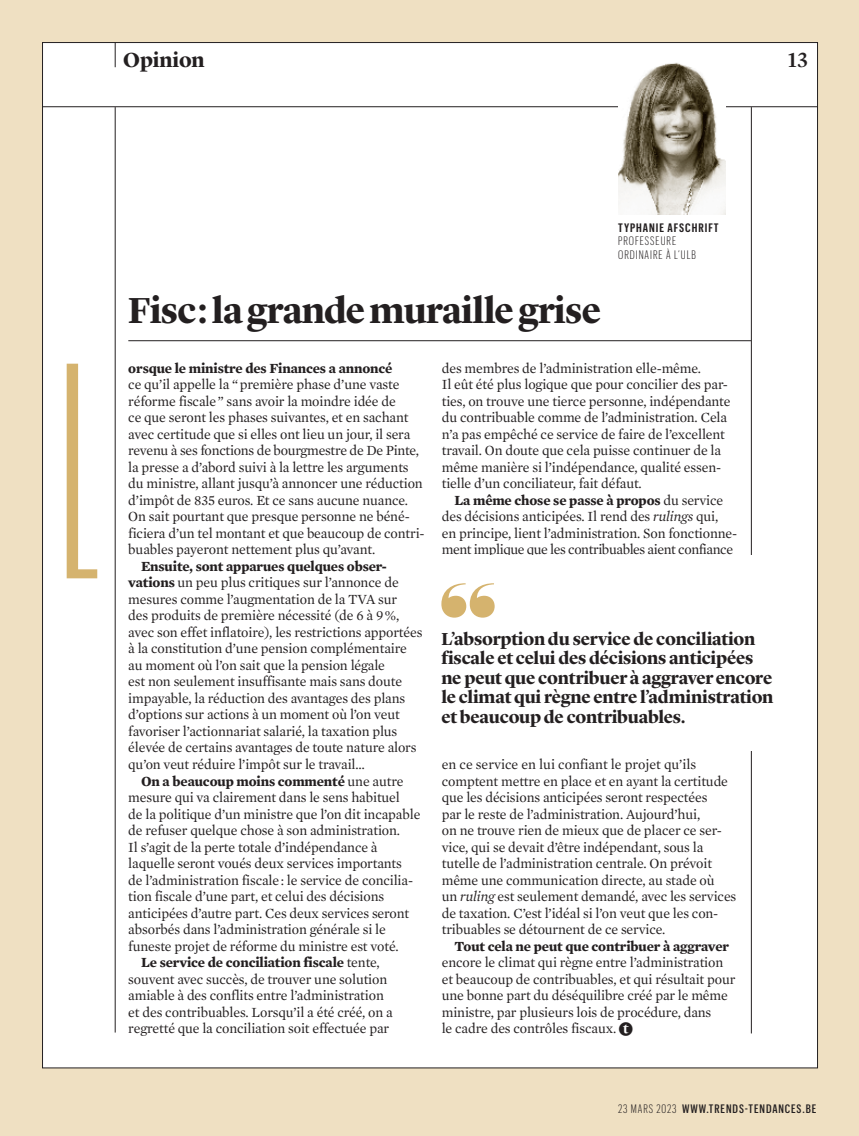
<style>
.page{position:relative;width:859px;height:1136px;background:#fff}
.page>*{position:absolute;margin:0;border:0;box-sizing:border-box;transform-origin:0 0}
.t1{font:300px "Graphik XXXX Cond";color:#d5b36e}
.t2{font:700 37.5px "Lyon Display";letter-spacing:-.02em;color:#231f20}
.t3{font:700 21px "Lyon Display";letter-spacing:-.005em;color:#231f20}
.t4{font:500 21px "Lyon Display";color:#231f20}
.t5{font:700 18px/19.5px "Lyon Display";letter-spacing:-.015em;color:#231f20}
.t6{font:14.25px/16.5px "Mercury Text G1";letter-spacing:-.01em;color:#231f20}
.t7{font:700 14.25px "Mercury Text G1";letter-spacing:-.01em;color:#231f20}
.t8{font:500 12px "Graphik X Cond";letter-spacing:.075em;color:#231f20}
.t9{font:300 12px/13.5px "Graphik X Cond";letter-spacing:.08em;color:#231f20}
.t10{font:600 12px "Graphik X Cond";letter-spacing:.08em;color:#231f20}
.s1{font-weight:700}
.s2{font-weight:400}
.s3{font-style:italic}
.s4{font-family:"Final Trends";font-size:13.5px}
.s5{font-weight:300}
</style>
<div class="page">
<div style="left:0;top:0;width:859px;height:1135px;background:#efe0c2"></div>
<div style="left:43px;top:43px;width:774px;height:1024px;background:#fff"></div>
<hr style="left:42px;top:106px;width:776px;height:1px;background:#231f20">
<svg style="left:115px;top:43px;width:1px;height:24px"></svg>
<hr style="left:115px;top:107px;width:1px;height:925px;background:#231f20">
<hr style="left:751px;top:107px;width:1px;height:926px;background:#231f20">
<hr style="left:128px;top:340px;width:623px;height:1px;background:#231f20">
<div style="left:441px;top:555px;width:342px;height:195px;background:#fff"></div>
<svg style="left:441px;top:583px;width:54px;height:34px"></svg>
<img style="left:618px;top:62px;width:107px;height:153px">
<h3 class="t3" style="left:123px;top:44px;width:83px">Opinion</h3>
<h3 class="t4" style="left:788px;top:44px;width:21px">13</h3>
<h1 class="t1" style="left:62px;top:312px;width:41px">L</h1>
<h2 class="t2" style="left:128px;top:282px;width:475px">Fisc : la grande muraille grise</h2>
<p class="t10" style="left:618px;top:219px;width:102px">TYPHANIE AFSCHRIFT</p>
<p class="t9" style="left:618px;top:233px;width:79px">PROFESSEURE<br>ORDINAIRE À L’ULB</p>
<p class="t7" style="left:128px;top:357px;width:266px">orsque le ministre des Finances a annoncé</p>
<p class="t6" style="left:128px;top:375px;width:298px">ce qu’il appelle la “ première phase d’une vaste réforme fiscale ” sans avoir la moindre idée de<br>ce que seront les phases suivantes, et en sachant avec certitude que si elles ont lieu un jour, il sera revenu à ses fonctions de bourgmestre de De Pinte, la presse a d’abord suivi à la lettre les arguments du ministre, allant jusqu’à annoncer une réduction d’impôt de 835 euros. Et ce sans aucune nuance.<br>On sait pourtant que presque personne ne béné&shy;ficiera d’un tel montant et que beaucoup de contri&shy;buables payeront nettement plus qu’avant.</p>
<p class="t6" style="left:128px;top:557px;width:296px;text-indent:13px"><span class="s1">Ensuite, sont apparues quelques obser&shy;vations</span> un peu plus critiques sur l’annonce de mesures comme l’augmentation de la TVA sur<br>des produits de première nécessité (de 6 à 9 %, avec son effet inflatoire), les restrictions apportées à la constitution d’une pension complémentaire au moment où l’on sait que la pension légale<br>est non seulement insuffisante mais sans doute impayable, la réduction des avantages des plans d’options sur actions à un moment où l’on veut favoriser l’actionnariat salarié, la taxation plus élevée de certains avantages de toute nature alors qu’on veut réduire l’impôt sur le travail…</p>
<p class="t7" style="left:141px;top:769px;width:264px">On a beaucoup moins commenté <span class="s2">une autre</span></p>
<p class="t6" style="left:128px;top:788px;width:273px">mesure qui va clairement dans le sens habituel</p>
<p class="t6" style="left:128px;top:804px;width:294px">de la politique d’un ministre que l’on dit incapable</p>
<p class="t6" style="left:128px;top:821px;width:273px">de refuser quelque chose à son administration.</p>
<p class="t6" style="left:128px;top:837px;width:251px">Il s’agit de la perte totale d’indépendance à</p>
<p class="t6" style="left:128px;top:854px;width:275px">laquelle seront voués deux services importants</p>
<p class="t6" style="left:128px;top:870px;width:286px">de l’administration fiscale : le service de concilia-</p>
<p class="t6" style="left:128px;top:887px;width:257px">tion fiscale d’une part, et celui des décisions</p>
<p class="t6" style="left:128px;top:903px;width:282px">anticipées d’autre part. Ces deux services seront</p>
<p class="t6" style="left:128px;top:920px;width:259px">absorbés dans l’administration générale si le</p>
<p class="t6" style="left:128px;top:936px;width:272px">funeste projet de réforme du ministre est voté.</p>
<p class="t7" style="left:141px;top:951px;width:240px">Le service de conciliation fiscale <span class="s2">tente,</span></p>
<p class="t6" style="left:128px;top:969px;width:260px">souvent avec succès, de trouver une solution</p>
<p class="t6" style="left:128px;top:986px;width:257px">amiable à des conflits entre l’administration</p>
<p class="t6" style="left:128px;top:1002px;width:266px">et des contribuables. Lorsqu’il a été créé, on a</p>
<p class="t6" style="left:128px;top:1019px;width:262px">regretté que la conciliation soit effectuée par</p>
<p class="t6" style="left:442px;top:359px;width:290px">des membres de l’administration elle-même.<br>Il eût été plus logique que pour concilier des par&shy;ties, on trouve une tierce personne, indépendante du contribuable comme de l’administration. Cela n’a pas empêché ce service de faire de l’excellent travail. On doute que cela puisse continuer de la même manière si l’indépendance, qualité essen&shy;tielle d’un conciliateur, fait défaut.</p>
<p class="t6" style="left:442px;top:491px;width:297px;text-indent:13px"><span class="s1">La même chose se passe à propos</span> du service des décisions anticipées. Il rend des <span class="s3">rulings</span> qui,<br>en principe, lient l’administration. Son fonctionne&shy;ment implique que les contribuables aient confiance</p>
<p class="t5" style="left:441px;top:627px;width:334px">L’absorption du service de conciliation fiscale et celui des décisions anticipées ne peut que contribuer à aggraver encore le climat qui règne entre l’administration et beaucoup de contribuables.</p>
<p class="t6" style="left:442px;top:755px;width:296px">en ce service en lui confiant le projet qu’ils comptent mettre en place et en ayant la certitude que les décisions anticipées seront respectées<br>par le reste de l’administration. Aujourd’hui,<br>on ne trouve rien de mieux que de placer ce ser&shy;vice, qui se devait d’être indépendant, sous la tutelle de l’administration centrale. On prévoit même une communication directe, au stade où<br>un <span class="s3">ruling</span> est seulement demandé, avec les services de taxation. C’est l’idéal si l’on veut que les con&shy;tribuables se détournent de ce service.</p>
<p class="t7" style="left:454px;top:934px;width:276px">Tout cela ne peut que contribuer à aggraver</p>
<p class="t6" style="left:442px;top:953px;width:295px">encore le climat qui règne entre l’administration et beaucoup de contribuables, et qui résultait pour une bonne part du déséquilibre créé par le même ministre, par plusieurs lois de procédure, dans<br>le cadre des contrôles fiscaux. <span class="s4">z</span></p>
<p class="t8" style="left:618px;top:1099px;width:200px"><span class="s5">23 MARS 2023</span> WWW.TRENDS-TENDANCES.BE</p>
</div>
